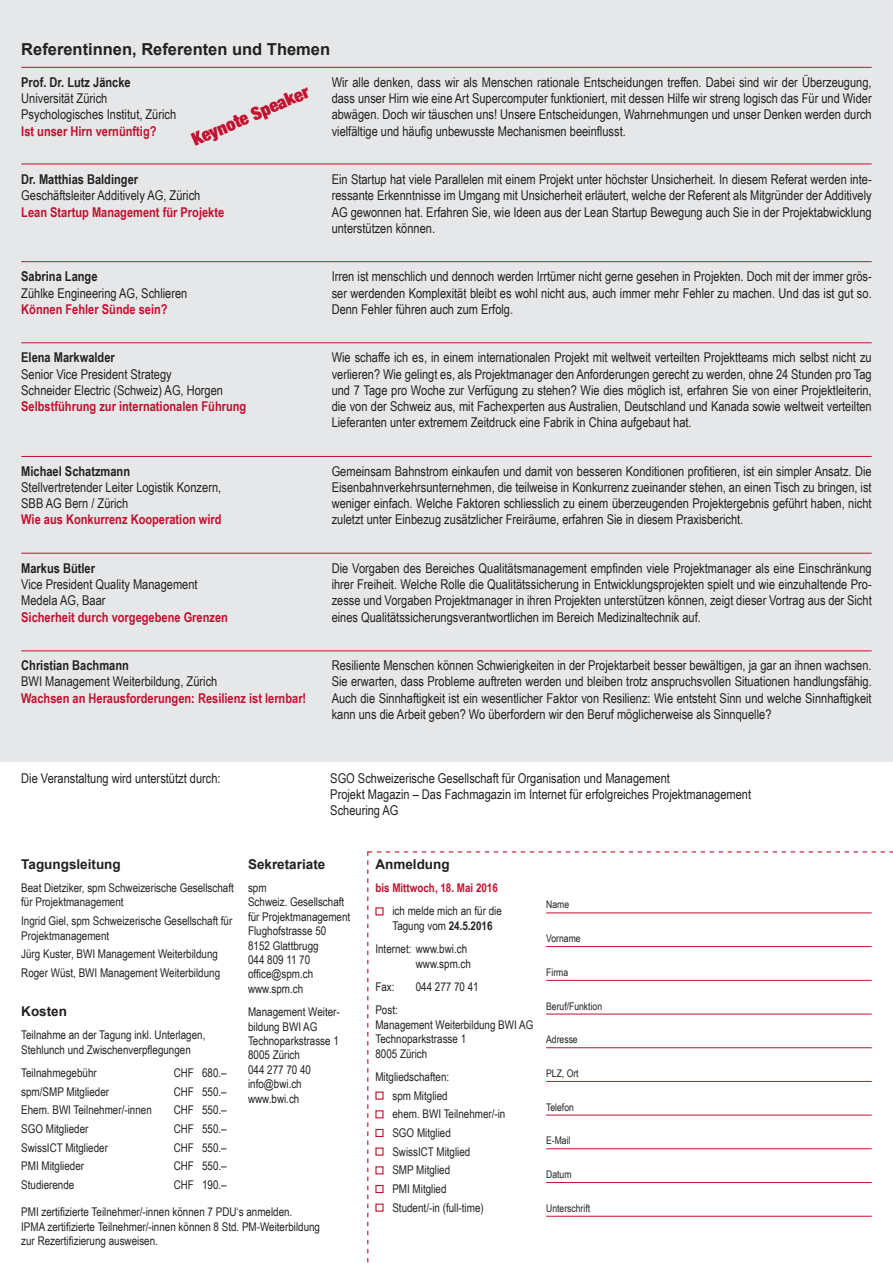
<style>
.page{position:relative;width:893px;height:1263px;background:#fff}
.page>*{position:absolute;margin:0;border:0;box-sizing:border-box;transform-origin:0 0}
.t1{font:900 condensed 18px "Helvetica Neue LT Pro";color:#c3102f}
.t2{font:700 16.5px "Arial";color:#231f20}
.t3{font:13.5px/16.2px "Arial Narrow";color:#231f20;text-align:justify}
.t4{font:700 13.5px "Arial Narrow";color:#c3102f}
.t5{font:700 13.5px "Arial Narrow";color:#231f20}
.t6{font:700 13.5px "Arial";color:#231f20}
.t7{font:12px/14.4px "Arial Narrow";color:#231f20}
.t8{font:700 12px "Arial Narrow";color:#c3102f}
.t9{font:10.5px "Arial Narrow";color:#231f20}
.s1{font-weight:700}
</style>
<div class="page">
<div style="left:0;top:0;width:893px;height:762px;background:#e6e7e9"></div>
<hr style="left:21px;top:67px;width:851px;height:1px;background:#c3102f">
<hr style="left:21px;top:164px;width:851px;height:1px;background:#c3102f">
<svg style="left:367px;top:851px;width:526px;height:412px"></svg>
<hr style="left:546px;top:912px;width:326px;height:1px;background:#c3102f">
<div style="left:375px;top:1129px;width:9px;height:8px;border:1px solid #c3102f"></div>
<div style="left:375px;top:1185px;width:9px;height:8px;border:1px solid #c3102f"></div>
<hr style="left:21px;top:261px;width:851px;height:1px;background:#c3102f">
<hr style="left:21px;top:342px;width:851px;height:1px;background:#c3102f">
<hr style="left:21px;top:650px;width:851px;height:1px;background:#c3102f">
<hr style="left:21px;top:553px;width:851px;height:1px;background:#c3102f">
<hr style="left:21px;top:456px;width:851px;height:1px;background:#c3102f">
<p class="t2" style="left:21px;top:38px;width:310px">Referentinnen, Referenten und Themen</p>
<p class="t5" style="left:21px;top:72px;width:111px">Prof. Dr. Lutz Jäncke</p>
<p class="t3" style="left:21px;top:90px;width:157px">Universität Zürich<br>Psychologisches Institut, Zürich</p>
<p class="t4" style="left:21px;top:121px;width:137px">Ist unser Hirn vernünftig?</p>
<p class="t5" style="left:21px;top:169px;width:118px">Dr. Matthias Baldinger</p>
<p class="t3" style="left:21px;top:187px;width:181px">Geschäftsleiter Additively AG, Zürich</p>
<p class="t4" style="left:21px;top:202px;width:204px">Lean Startup Management für Projekte</p>
<p class="t3" style="left:332px;top:74px;width:542px">Wir alle denken, dass wir als Menschen rationale Entscheidungen treffen. Dabei sind wir der Überzeugung, dass unser Hirn wie eine Art Supercomputer funktioniert, mit dessen Hilfe wir streng logisch das Für und Wider abwägen. Doch wir täuschen uns! Unsere Entscheidungen, Wahrnehmungen und unser Denken werden durch vielfältige und häufig unbewusste Mechanismen beeinflusst.</p>
<p class="t3" style="left:332px;top:171px;width:542px">Ein Startup hat viele Parallelen mit einem Projekt unter höchster Unsicherheit. In diesem Referat werden inte&shy;ressante Erkenntnisse im Umgang mit Unsicherheit erläutert, welche der Referent als Mitgründer der Additively AG gewonnen hat. Erfahren Sie, wie Ideen aus der Lean Startup Bewegung auch Sie in der Projektabwicklung unterstützen können.</p>
<p class="t3" style="left:332px;top:268px;width:542px">Irren ist menschlich und dennoch werden Irrtümer nicht gerne gesehen in Projekten. Doch mit der immer grös&shy;ser werdenden Komplexität bleibt es wohl nicht aus, auch immer mehr Fehler zu machen. Und das ist gut so.<br>Denn Fehler führen auch zum Erfolg.</p>
<p class="t3" style="left:332px;top:349px;width:541px">Wie schaffe ich es, in einem internationalen Projekt mit weltweit verteilten Projektteams mich selbst nicht zu verlieren? Wie gelingt es, als Projektmanager den Anforderungen gerecht zu werden, ohne 24 Stunden pro Tag und 7 Tage pro Woche zur Verfügung zu stehen? Wie dies möglich ist, erfahren Sie von einer Projektleiterin, die von der Schweiz aus, mit Fachexperten aus Australien, Deutschland und Kanada sowie weltweit verteilten Lieferanten unter extremem Zeitdruck eine Fabrik in China aufgebaut hat.</p>
<p class="t3" style="left:332px;top:462px;width:541px">Gemeinsam Bahnstrom einkaufen und damit von besseren Konditionen profitieren, ist ein simpler Ansatz. Die Eisenbahnverkehrsunternehmen, die teilweise in Konkurrenz zueinander stehen, an einen Tisch zu bringen, ist weniger einfach. Welche Faktoren schliesslich zu einem überzeugenden Projektergebnis geführt haben, nicht zuletzt unter Einbezug zusätzlicher Freiräume, erfahren Sie in diesem Praxisbericht.</p>
<p class="t3" style="left:332px;top:560px;width:542px">Die Vorgaben des Bereiches Qualitätsmanagement empfinden viele Projektmanager als eine Einschränkung ihrer Freiheit. Welche Rolle die Qualitätssicherung in Entwicklungsprojekten spielt und wie einzuhaltende Pro&shy;zesse und Vorgaben Projektmanager in ihren Projekten unterstützen können, zeigt dieser Vortrag aus der Sicht eines Qualitätssicherungsverantwortlichen im Bereich Medizinaltechnik auf.</p>
<p class="t3" style="left:332px;top:657px;width:542px">Resiliente Menschen können Schwierigkeiten in der Projektarbeit besser bewältigen, ja gar an ihnen wachsen.<br>Sie erwarten, dass Probleme auftreten werden und bleiben trotz anspruchsvollen Situationen handlungsfähig.<br>Auch die Sinnhaftigkeit ist ein wesentlicher Faktor von Resilienz: Wie entsteht Sinn und welche Sinnhaftigkeit kann uns die Arbeit geben? Wo überfordern wir den Beruf möglicherweise als Sinnquelle?</p>
<h1 class="t1" style="left:188px;top:129px;width:127px;rotate:-23deg">Keynote Speaker</h1>
<p class="t5" style="left:21px;top:266px;width:78px">Sabrina Lange</p>
<p class="t3" style="left:21px;top:284px;width:168px">Zühlke Engineering AG, Schlieren</p>
<p class="t4" style="left:21px;top:299px;width:148px">Können Fehler Sünde sein?</p>
<p class="t5" style="left:21px;top:347px;width:95px">Elena Markwalder</p>
<p class="t3" style="left:21px;top:365px;width:203px">Senior Vice President Strategy<br>Schneider Electric (Schweiz) AG, Horgen</p>
<p class="t4" style="left:21px;top:396px;width:227px">Selbstführung zur internationalen Führung</p>
<p class="t5" style="left:21px;top:461px;width:110px">Michael Schatzmann</p>
<p class="t3" style="left:21px;top:479px;width:201px">Stellvertretender Leiter Logistik Konzern,<br>SBB AG Bern / Zürich</p>
<p class="t4" style="left:21px;top:509px;width:202px">Wie aus Konkurrenz Kooperation wird</p>
<p class="t5" style="left:21px;top:558px;width:75px">Markus Bütler</p>
<p class="t3" style="left:21px;top:576px;width:178px">Vice President Quality Management<br>Medela AG, Baar</p>
<p class="t4" style="left:21px;top:607px;width:208px">Sicherheit durch vorgegebene Grenzen</p>
<p class="t5" style="left:21px;top:655px;width:109px">Christian Bachmann</p>
<p class="t3" style="left:21px;top:673px;width:198px">BWI Management Weiterbildung, Zürich</p>
<p class="t4" style="left:21px;top:688px;width:287px">Wachsen an Herausforderungen: Resilienz ist lernbar!</p>
<p class="t3" style="left:21px;top:769px;width:201px">Die Veranstaltung wird unterstützt durch:</p>
<p class="t3" style="left:330px;top:769px;width:422px;text-align:left">SGO Schweizerische Gesellschaft für Organisation und Management<br>Projekt Magazin – Das Fachmagazin im Internet für erfolgreiches Projektmanagement<br>Scheuring AG</p>
<p class="t6" style="left:21px;top:855px;width:101px">Tagungsleitung</p>
<p class="t7" style="left:21px;top:880px;width:214px">Beat Dietziker, spm Schweizerische Gesellschaft für Projektmanagement</p>
<p class="t7" style="left:21px;top:913px;width:213px">Ingrid Giel, spm Schweizerische Gesellschaft für<br>Projektmanagement</p>
<p class="t7" style="left:21px;top:944px;width:200px;line-height:18.6px">Jürg Kuster, BWI Management Weiterbildung<br>Roger Wüst, BWI Management Weiterbildung</p>
<p class="t6" style="left:21px;top:1002px;width:47px">Kosten</p>
<p class="t7" style="left:21px;top:1027px;width:186px">Teilnahme an der Tagung inkl. Unterlagen,<br>Stehlunch und Zwischenverpflegungen</p>
<p class="t7" style="left:21px;top:1065px;width:77px">Teilnahmegebühr</p>
<p class="t7" style="left:174px;top:1065px;width:55px">CHF 680.–</p>
<p class="t7" style="left:21px;top:1084px;width:89px">spm/SMP Mitglieder</p>
<p class="t7" style="left:174px;top:1084px;width:55px">CHF 550.–</p>
<p class="t7" style="left:21px;top:1102px;width:132px">Ehem. BWI Teilnehmer/-innen</p>
<p class="t7" style="left:174px;top:1102px;width:55px">CHF 550.–</p>
<p class="t7" style="left:21px;top:1121px;width:69px">SGO Mitglieder</p>
<p class="t7" style="left:174px;top:1121px;width:55px">CHF 550.–</p>
<p class="t7" style="left:21px;top:1140px;width:88px">SwissICT Mitglieder</p>
<p class="t7" style="left:174px;top:1140px;width:55px">CHF 550.–</p>
<p class="t7" style="left:21px;top:1158px;width:64px">PMI Mitglieder</p>
<p class="t7" style="left:174px;top:1158px;width:55px">CHF 550.–</p>
<p class="t7" style="left:21px;top:1177px;width:55px">Studierende</p>
<p class="t7" style="left:174px;top:1177px;width:55px">CHF 190.–</p>
<p class="t6" style="left:248px;top:855px;width:79px">Sekretariate</p>
<p class="t7" style="left:248px;top:880px;width:104px">spm<br>Schweiz. Gesellschaft für Projektmanagement<br>Flughofstrasse 50<br>8152 Glattbrugg<br>044 809 11 70 office@spm.ch www.spm.ch</p>
<p class="t7" style="left:248px;top:1004px;width:93px">Management Weiter&shy;bildung BWI AG<br>Technoparkstrasse 1<br>8005 Zürich<br>044 277 70 40 info@bwi.ch www.bwi.ch</p>
<p class="t7" style="left:21px;top:1204px;width:300px">PMI zertifizierte Teilnehmer/-innen können 7 PDU‘s anmelden.<br>IPMA zertifizierte Teilnehmer/-innen können 8 Std. PM-Weiterbildung zur Rezertifizierung ausweisen.</p>
<p class="t6" style="left:375px;top:855px;width:76px">Anmeldung</p>
<p class="t8" style="left:375px;top:879px;width:124px">bis Mittwoch, 18. Mai 2016</p>
<p class="t7" style="left:392px;top:903px;width:111px">ich melde mich an für die<br>Tagung vom <span class="s1">24.5.2016</span></p>
<p class="t7" style="left:416px;top:941px;width:57px;text-indent:-40px">Internet: www.bwi.ch www.spm.ch</p>
<p class="t7" style="left:375px;top:979px;width:21px">Fax:</p>
<p class="t7" style="left:416px;top:979px;width:64px">044 277 70 41</p>
<p class="t7" style="left:375px;top:1002px;width:159px">Post:<br>Management Weiterbildung BWI AG<br>Technoparkstrasse 1<br>8005 Zürich</p>
<p class="t7" style="left:392px;top:1067px;width:115px;line-height:18.6px;text-indent:-17px">Mitgliedschaften:<br>spm Mitglied<br>ehem. BWI Teilnehmer/-in<br>SGO Mitglied<br>SwissICT Mitglied<br>SMP Mitglied<br>PMI Mitglied<br>Student/-in (full-time)</p>
<p class="t9" style="left:546px;top:897px;width:24px">Name</p>
<p class="t9" style="left:546px;top:931px;width:36px">Vorname</p>
<p class="t9" style="left:546px;top:964px;width:23px">Firma</p>
<p class="t9" style="left:546px;top:998px;width:57px">Beruf/Funktion</p>
<p class="t9" style="left:546px;top:1032px;width:33px">Adresse</p>
<p class="t9" style="left:546px;top:1065px;width:34px">PLZ, Ort</p>
<p class="t9" style="left:546px;top:1099px;width:29px">Telefon</p>
<p class="t9" style="left:546px;top:1133px;width:26px">E-Mail</p>
<p class="t9" style="left:546px;top:1167px;width:27px">Datum</p>
<p class="t9" style="left:546px;top:1200px;width:46px">Unterschrift</p>
</div>
